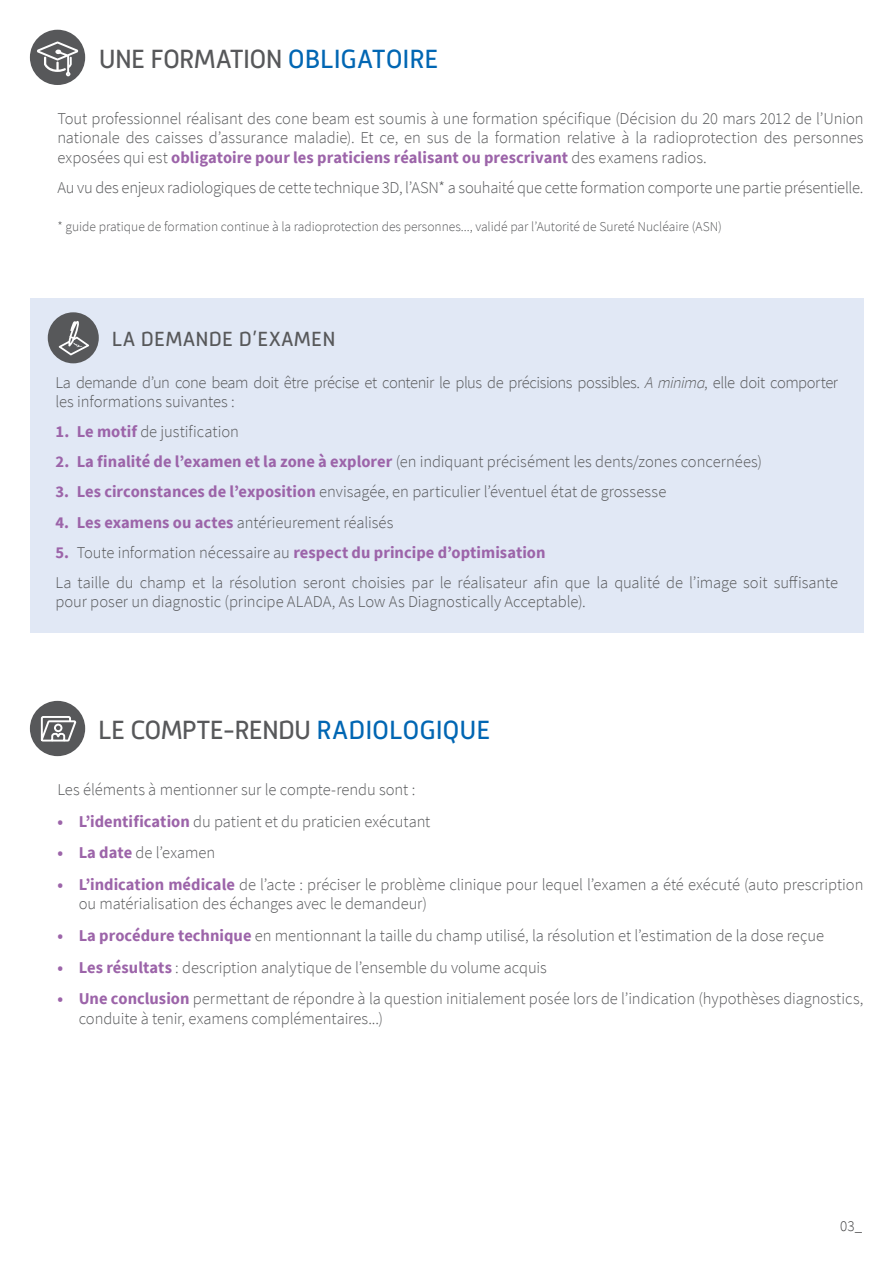
<style>
.page{position:relative;width:893px;height:1263px;background:#fff}
.page>*{position:absolute;margin:0;border:0;box-sizing:border-box;transform-origin:0 0}
.Titre_2{font:27px "Mic 32 New";letter-spacing:-.01em;color:#57585a}
.t1{font:21px "Mic 32 New";letter-spacing:.01em;color:#57585a}
.Texte_avec_puce{font:300 16.5px/19.5px "Source Sans Pro";letter-spacing:-.005em;color:#57585a}
.Texte_avec_puce-2{font:300 16.5px/19.5px "Source Sans Pro";letter-spacing:-.03em;color:#57585a}
.t2{font:700 16.5px "Source Sans Pro";letter-spacing:.005em;color:#9c64a9}
.t3{font:300 15px "Source Sans Pro";color:#3e3e3f}
.t4{font:300 13.5px "Source Sans Pro";color:#57585a}
.s1{color:#0166b3}
.s2{font-weight:700;color:#9c64a9}
.s3{font-style:italic}
.s4{font-weight:300;color:#57585a}
</style>
<div class="page">
<div style="left:30px;top:299px;width:834px;height:334px;background:#e1e8f5"></div>
<div style="left:48px;top:312px;width:51px;height:51px;background:#57585a;border-radius:50%"></div>
<div style="left:30px;top:30px;width:55px;height:55px;background:#57585a;border-radius:50%"></div>
<svg style="left:37px;top:41px;width:41px;height:35px"></svg>
<div style="left:30px;top:701px;width:55px;height:55px;background:#57585a;border-radius:50%"></div>
<svg style="left:38px;top:716px;width:40px;height:34px"></svg>
<svg style="left:59px;top:321px;width:30px;height:34px"></svg>
<p class="Titre_2" style="left:99px;top:43px;width:341px">UNE FORMATION <span class="s1">OBLIGATOIRE</span></p>
<p class="Texte_avec_puce" style="left:57px;top:109px;width:808px;text-align:justify">Tout professionnel réalisant des cone beam est soumis à une formation spécifique (Décision du 20 mars 2012 de l’Union nationale des caisses d’assurance maladie). Et ce, en sus de la formation relative à la radioprotection des personnes exposées qui est <span class="s2">obligatoire pour les praticiens réalisant ou prescrivant</span> des examens radios.</p>
<p class="Texte_avec_puce" style="left:57px;top:178px;width:807px">Au vu des enjeux radiologiques de cette technique 3D, l’ASN* a souhaité que cette formation comporte une partie présentielle.</p>
<p class="t4" style="left:57px;top:218px;width:666px">* guide pratique de formation continue à la radioprotection des personnes..., validé par l’Autorité de Sureté Nucléaire (ASN)</p>
<p class="t1" style="left:112px;top:327px;width:225px">LA DEMANDE D’EXAMEN</p>
<p class="Texte_avec_puce-2" style="left:55px;top:372px;width:784px">La demande d’un cone beam doit être précise et contenir le plus de précisions possibles. <span class="s3">A minima</span>, elle doit comporter les informations suivantes :</p>
<p class="Texte_avec_puce" style="left:55px;top:422px;width:185px"><span class="s2">1. Le motif</span> de justification</p>
<p class="Texte_avec_puce" style="left:55px;top:452px;width:708px"><span class="s2">2. La finalité de l’examen et la zone à explorer</span> (en indiquant précisément les dents/zones concernées)</p>
<p class="Texte_avec_puce" style="left:55px;top:482px;width:612px"><span class="s2">3. Les circonstances de l’exposition</span> envisagée, en particulier l’éventuel état de grossesse</p>
<p class="Texte_avec_puce" style="left:55px;top:512px;width:340px"><span class="s2">4. Les examens ou actes</span> antérieurement réalisés</p>
<p class="t2" style="left:55px;top:541px;width:492px">5. <span class="s4">Toute information nécessaire au</span> respect du principe d’optimisation</p>
<p class="Texte_avec_puce" style="left:55px;top:573px;width:784px">La taille du champ et la résolution seront choisies par le réalisateur afin que la qualité de l’image soit suffisante pour poser un diagnostic (principe ALADA, As Low As Diagnostically Acceptable).</p>
<p class="Titre_2" style="left:98px;top:714px;width:394px">LE COMPTE-RENDU <span class="s1">RADIOLOGIQUE</span></p>
<p class="Texte_avec_puce" style="left:57px;top:780px;width:359px">Les éléments à mentionner sur le compte-rendu sont :</p>
<p class="Texte_avec_puce" style="left:57px;top:811px;width:374px"><span class="s2">• L’identification</span> du patient et du praticien exécutant</p>
<p class="Texte_avec_puce" style="left:57px;top:843px;width:159px"><span class="s2">• La date</span> de l’examen</p>
<p class="Texte_avec_puce" style="left:79px;top:875px;width:786px;text-indent:-21px"><span class="s2">• L’indication médicale</span> de l’acte : préciser le problème clinique pour lequel l’examen a été exécuté (auto prescription ou matérialisation des échanges avec le demandeur)</p>
<p class="Texte_avec_puce" style="left:57px;top:926px;width:768px"><span class="s2">• La procédure technique</span> en mentionnant la taille du champ utilisé, la résolution et l’estimation de la dose reçue</p>
<p class="Texte_avec_puce" style="left:57px;top:957px;width:491px"><span class="s2">• Les résultats</span> : description analytique de l’ensemble du volume acquis</p>
<p class="Texte_avec_puce" style="left:79px;top:989px;width:786px;text-indent:-21px"><span class="s2">• Une conclusion</span> permettant de répondre à la question initialement posée lors de l’indication (hypothèses diagnostics, conduite à tenir, examens complémentaires...)</p>
<p class="t3" style="left:840px;top:1217px;width:24px">03_</p>
</div>
